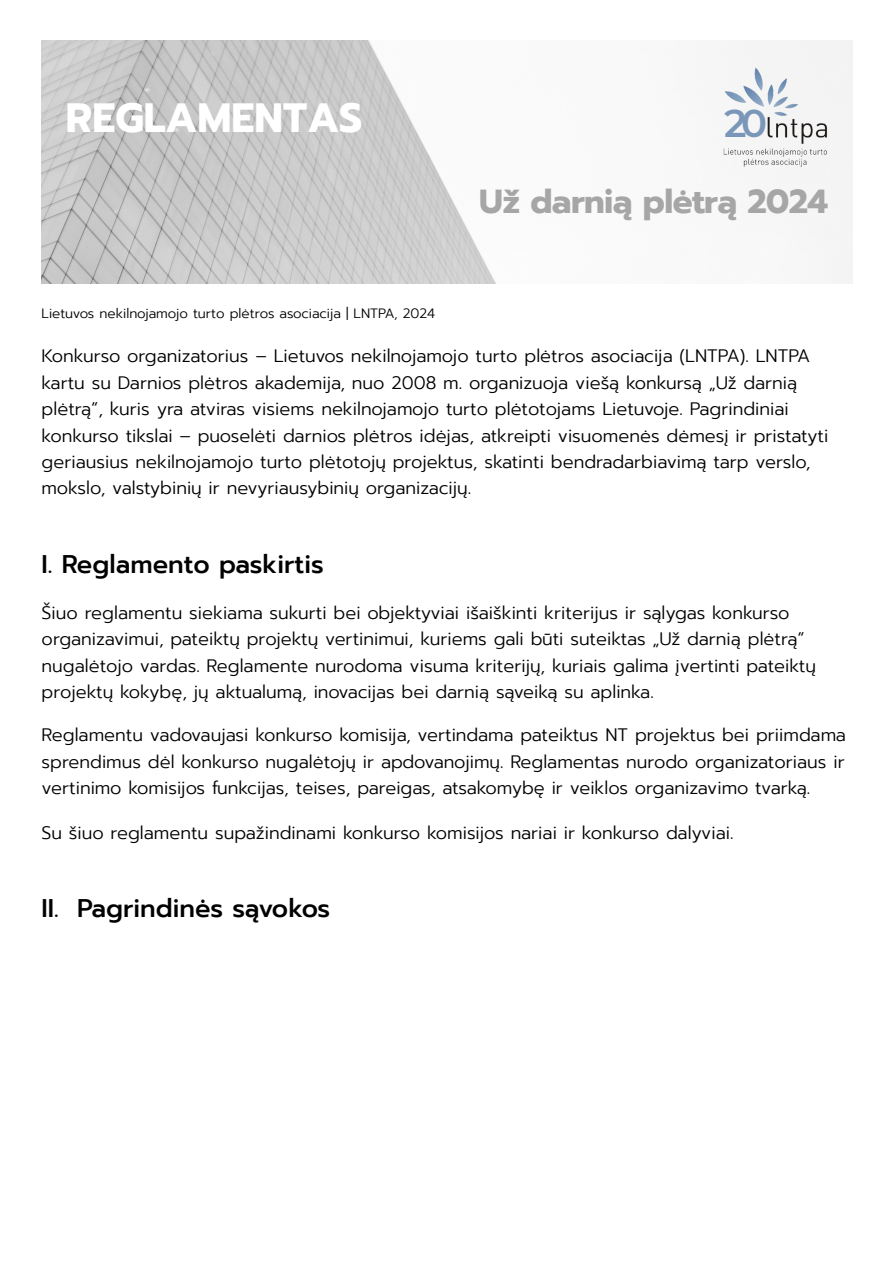
<style>
.page{position:relative;width:894px;height:1263px;background:#fff}
.page>*{position:absolute;margin:0;border:0;box-sizing:border-box;transform-origin:0 0}
.t1{font:700 40.8px "Prompt";color:#fff}
.t2{font:600 38.7px "Montserrat";color:#7a97b9}
.t3{font:700 33.3px "Prompt";letter-spacing:-.02em;color:#a6a6a6}
.t4{font:500 25.5px "Prompt";color:#000}
.t5{font:300 18px/26.4px "Prompt";color:#000}
.t6{font:300 13.5px "Prompt";color:#000}
</style>
<div class="page">
<img style="left:42px;top:40px;width:810px;height:244px">
<img style="left:834px;top:65px;width:7px;height:58px">
<img style="left:715px;top:65px;width:119px;height:111px">
<p class="t1" style="left:66px;top:88px;width:298px">REGLAMENTAS</p>
<p class="t2" style="left:724px;top:99px;width:45px">20</p>
<p class="t3" style="left:479px;top:177px;width:350px">Už darnią plėtrą 2024</p>
<p class="t6" style="left:42px;top:304px;width:395px">Lietuvos nekilnojamojo turto plėtros asociacija | LNTPA, 2024</p>
<p class="t5" style="left:42px;top:343px;width:787px">Konkurso organizatorius – Lietuvos nekilnojamojo turto plėtros asociacija (LNTPA). LNTPA kartu su Darnios plėtros akademija, nuo 2008 m. organizuoja viešą konkursą „Už darnią plėtrą“, kuris yra atviras visiems nekilnojamojo turto plėtotojams Lietuvoje. Pagrindiniai konkurso tikslai – puoselėti darnios plėtros idėjas, atkreipti visuomenės dėmesį ir pristatyti geriausius nekilnojamojo turto plėtotojų projektus, skatinti bendradarbiavimą tarp verslo, mokslo, valstybinių ir nevyriausybinių organizacijų.</p>
<h1 class="t4" style="left:42px;top:545px;width:284px">I. Reglamento paskirtis</h1>
<p class="t5" style="left:42px;top:600px;width:775px">Šiuo reglamentu siekiama sukurti bei objektyviai išaiškinti kriterijus ir sąlygas konkurso organizavimui, pateiktų projektų vertinimui, kuriems gali būti suteiktas „Už darnią plėtrą“ nugalėtojo vardas. Reglamente nurodoma visuma kriterijų, kuriais galima įvertinti pateiktų projektų kokybę, jų aktualumą, inovacijas bei darnią sąveiką su aplinka.</p>
<p class="t5" style="left:42px;top:722px;width:805px;text-align:justify">Reglamentu vadovaujasi konkurso komisija, vertindama pateiktus NT projektus bei priimdama sprendimus dėl konkurso nugalėtojų ir apdovanojimų. Reglamentas nurodo organizatoriaus ir vertinimo komisijos funkcijas, teises, pareigas, atsakomybę ir veiklos organizavimo tvarką.</p>
<p class="t5" style="left:42px;top:820px;width:693px">Su šiuo reglamentu supažindinami konkurso komisijos nariai ir konkurso dalyviai.</p>
<h1 class="t4" style="left:42px;top:889px;width:290px">II. Pagrindinės sąvokos</h1>
</div>
